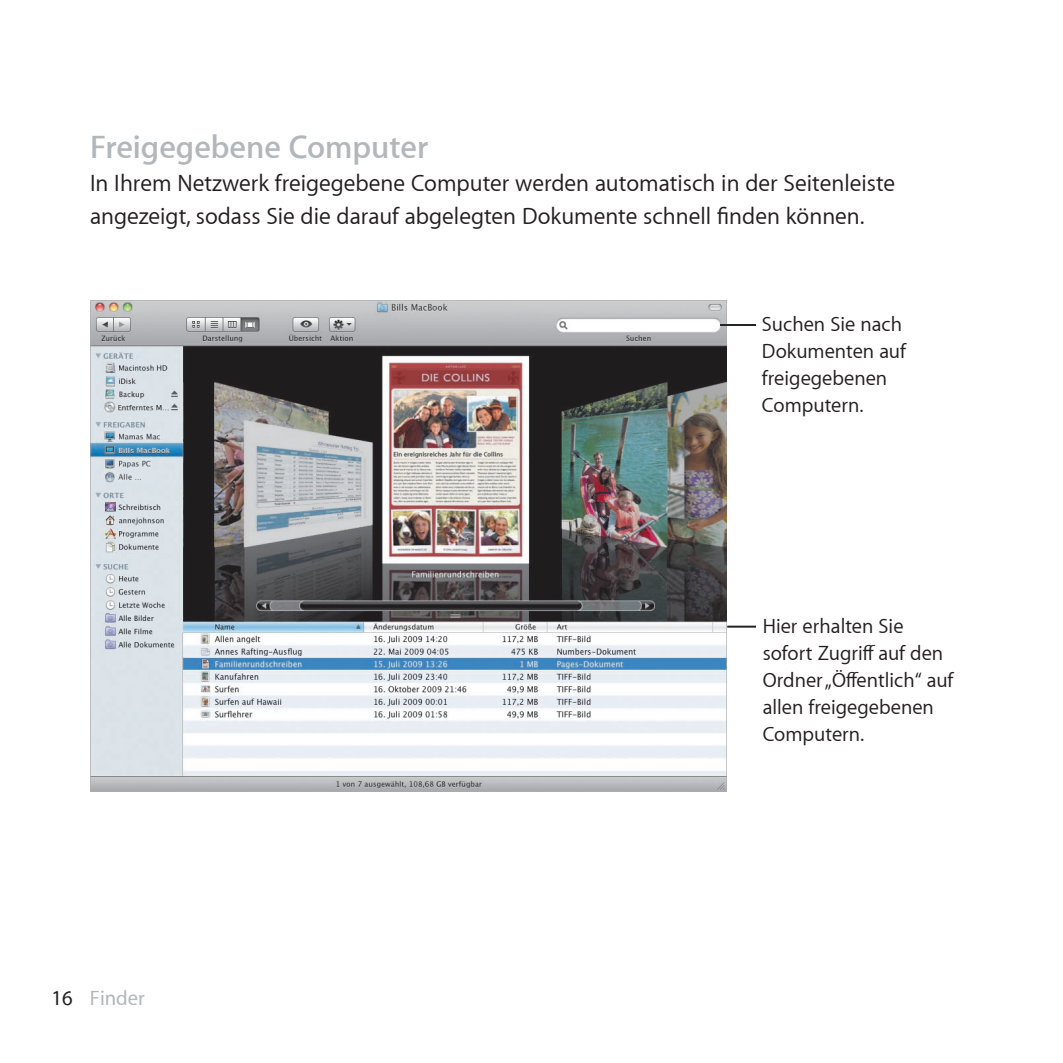
<style>
.page{position:relative;width:1063px;height:1063px;background:#fff}
.page>*{position:absolute;margin:0;border:0;box-sizing:border-box;transform-origin:0 0}
.t1{font:600 33px "Myriad Set";color:#b2b7bb}
.t2{font:24px/33px "Myriad Set Text";color:#231f20}
.t3{font:21px/27px "Myriad Set Text";color:#231f20}
.t4{font:500 21px "Myriad Set";color:#b2b7bb}
.s1{color:#231f20}
</style>
<div class="page">
<img style="left:90px;top:300px;width:636px;height:491px">
<hr style="left:720px;top:324px;width:36px;height:2px;background:#231f20">
<hr style="left:727px;top:626px;width:29px;height:2px;background:#231f20">
<h1 class="t1" style="left:90px;top:126px;width:340px">Freigegebene Computer</h1>
<p class="t2" style="left:90px;top:166px;width:807px">In Ihrem Netzwerk freigegebene Computer werden automatisch in der Seitenleiste angezeigt, sodass Sie die darauf abgelegten Dokumente schnell finden können.</p>
<p class="t3" style="left:762px;top:310px;width:146px">Suchen Sie nach<br>Dokumenten auf freigegebenen<br>Computern.</p>
<p class="t4" style="left:52px;top:985px;width:95px"><span class="s1">16</span> Finder</p>
<p class="t3" style="left:763px;top:612px;width:192px">Hier erhalten Sie sofort Zugriff auf den<br>Ordner „Öffentlich“ auf allen freigegebenen<br>Computern.</p>
</div>
